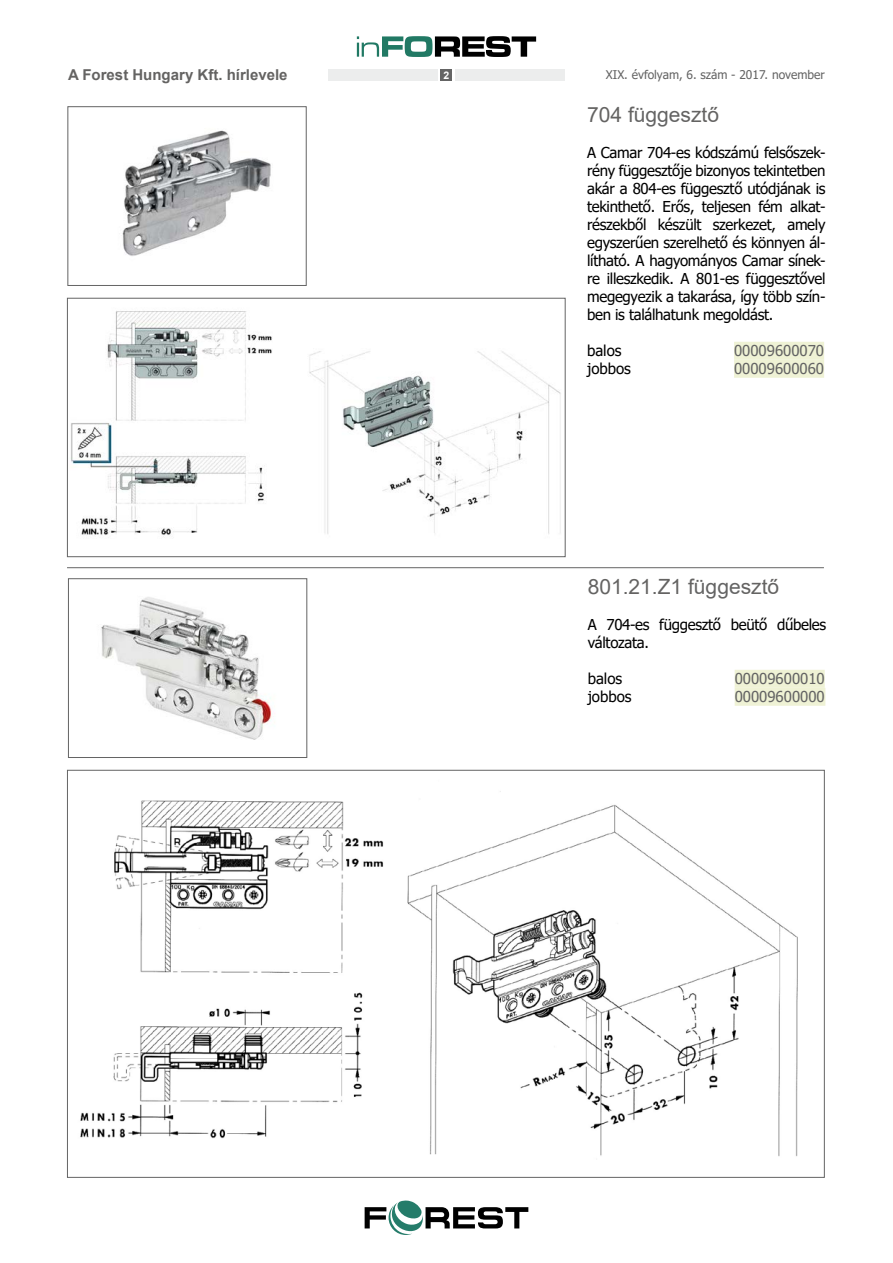
<style>
.page{position:relative;width:893px;height:1263px;background:#fff}
.page>*{position:absolute;margin:0;border:0;box-sizing:border-box;transform-origin:0 0}
.Termék_név{font:21px "Arial";color:#646362}
.Cikk_szöveg_fekete{font:15px/18px "Tahoma";letter-spacing:-.02em;color:#000;text-align:justify}
.Cikk_szöveg_fekete-2{font:15px "Tahoma";color:#646464}
.t1{font:700 15px "Arial";color:#646362}
.t2{font:12px "Tahoma";color:#646464}
.Cikk_cím{font:700 10.5px "Arial";color:#fff}
.s1{color:#646464}
</style>
<div class="page">
<svg style="left:357px;top:36px;width:179px;height:21px"></svg>
<svg style="left:365px;top:1200px;width:163px;height:35px"></svg>
<div style="left:441px;top:69px;width:11px;height:12px;background:#646464"></div>
<div style="left:328px;top:69px;width:110px;height:12px;background:#eceded"></div>
<div style="left:455px;top:69px;width:110px;height:12px;background:#eceded"></div>
<div style="left:734px;top:342px;width:90px;height:18px;background:#eff2d5"></div>
<div style="left:734px;top:360px;width:90px;height:18px;background:#eff2d5"></div>
<div style="left:735px;top:670px;width:90px;height:18px;background:#eff2d5"></div>
<div style="left:735px;top:688px;width:90px;height:18px;background:#eff2d5"></div>
<img style="left:122px;top:130px;width:149px;height:126px">
<div style="left:67px;top:106px;width:240px;height:180px;border:1px solid #646464"></div>
<img style="left:101px;top:597px;width:171px;height:143px">
<div style="left:68px;top:578px;width:239px;height:180px;border:1px solid #646464"></div>
<img style="left:70px;top:311px;width:491px;height:224px">
<div style="left:67px;top:298px;width:499px;height:259px;border:1px solid #646464"></div>
<img style="left:80px;top:791px;width:718px;height:366px">
<hr style="left:67px;top:567px;width:757px;height:1px;background:#646464">
<p class="t1" style="left:68px;top:65px;width:221px">A Forest Hungary Kft. hírlevele</p>
<p class="Cikk_cím" style="left:444px;top:68px;width:7px">2</p>
<p class="t2" style="left:606px;top:66px;width:220px">XIX. évfolyam, 6. szám - 2017. november</p>
<p class="Termék_név" style="left:587px;top:100px;width:133px">704 f<span class="s1">ügge</span>sztő</p>
<p class="Cikk_szöveg_fekete" style="left:587px;top:144px;width:240px">A Camar 704-es kódszámú felsőszek&shy;rény függesztője bizonyos tekintetben akár a 804-es függesztő utódjának is tekinthető. Erős, teljesen fém alkat&shy;részekből készült szerkezet, amely egyszerűen szerelhető és könnyen ál&shy;lítható. A hagyományos Camar sínek&shy;re illeszkedik. A 801-es függesztővel megegyezik a takarása, így több szín&shy;ben is találhatunk megoldást.</p>
<p class="Cikk_szöveg_fekete" style="left:587px;top:342px;width:36px">balos</p>
<p class="Cikk_szöveg_fekete-2" style="left:734px;top:340px;width:92px">00009600070</p>
<p class="Cikk_szöveg_fekete" style="left:587px;top:360px;width:45px">jobbos</p>
<p class="Cikk_szöveg_fekete-2" style="left:734px;top:358px;width:92px">00009600060</p>
<p class="Termék_név" style="left:588px;top:572px;width:193px">801.21.Z1 f<span class="s1">ügge</span>sztő</p>
<p class="Cikk_szöveg_fekete" style="left:588px;top:616px;width:240px">A 704-es függesztő beütő dűbeles változata.</p>
<p class="Cikk_szöveg_fekete" style="left:588px;top:670px;width:36px">balos</p>
<p class="Cikk_szöveg_fekete-2" style="left:735px;top:668px;width:92px">00009600010</p>
<p class="Cikk_szöveg_fekete" style="left:588px;top:688px;width:45px">jobbos</p>
<p class="Cikk_szöveg_fekete-2" style="left:735px;top:686px;width:92px">00009600000</p>
</div>
